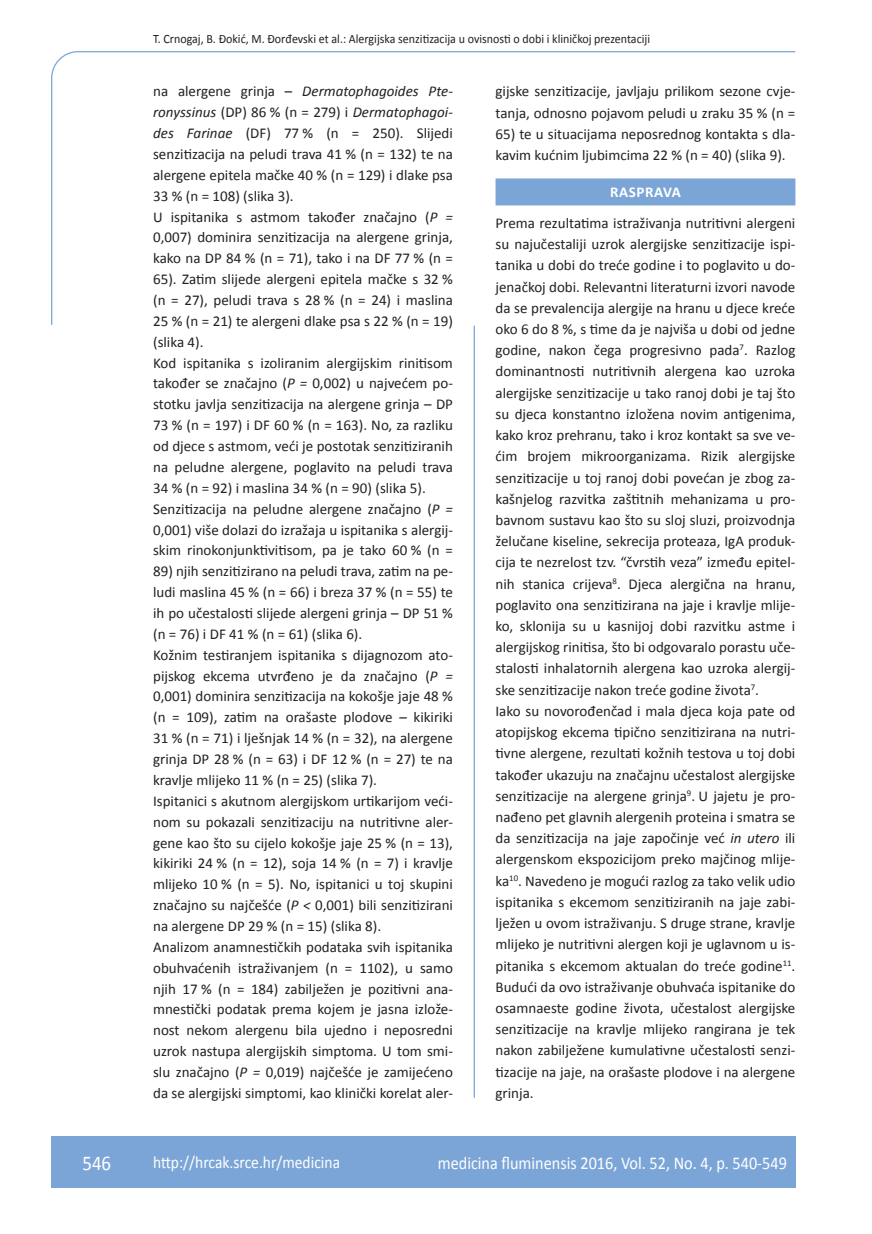
<style>
.page{position:relative;width:872px;height:1234px;background:#fff}
.page>*{position:absolute;margin:0;border:0;box-sizing:border-box;transform-origin:0 0}
.t1{font:21px "Calibri";color:#fff;scale:.9 1}
.t2{font:18px "Calibri";color:#fff;scale:.9 1}
.t3{font:17.25px "Calibri";color:#fff;scale:.9 1}
.t4{font:15px/20.9px "Calibri";color:#231f20}
.t5{font:700 15px "Calibri";letter-spacing:.04em;color:#fff}
.t6{font:12.75px "Calibri";color:#231f20;scale:.94 1}
.s1{font-style:italic}
</style>
<div class="page">
<svg style="left:51px;top:51px;width:745px;height:274px"></svg>
<hr style="left:473px;top:325px;width:2px;height:772px;background:#7ca5d7">
<div style="left:51px;top:1135px;width:744px;height:51px;background:#7ca5d7"></div>
<div style="left:495px;top:178px;width:300px;height:27px;background:#7ca5d7"></div>
<p class="t6" style="left:153px;top:30px;width:530px">T. Crnogaj, B. Đokić, M. Đorđevski et al.: Alergijska senzitizacija u ovisnosti o dobi i kliničkoj prezentaciji</p>
<p class="t4" style="left:153px;top:80px;width:301px">na alergene grinja – <span class="s1">Dermatophagoides Pte&shy;ronyssinus</span> (DP) 86 % (n = 279) i <span class="s1">Dermatophagoi&shy;des Farinae</span> (DF) 77 % (n = 250). Slijedi senzitizacija na peludi trava 41 % (n = 132) te na alergene epitela mačke 40 % (n = 129) i dlake psa 33 % (n = 108) (slika 3).<br>U ispitanika s astmom također značajno (<span class="s1">P = </span>0,007) dominira senzitizacija na alergene grinja, kako na DP 84 % (n = 71), tako i na DF 77 % (n = 65). Zatim slijede alergeni epitela mačke s 32 % (n = 27), peludi trava s 28 % (n = 24) i maslina 25 % (n = 21) te alergeni dlake psa s 22 % (n = 19) (slika 4).<br>Kod ispitanika s izoliranim alergijskim rinitisom također se značajno (<span class="s1">P =</span> 0,002) u najvećem po&shy;stotku javlja senzitizacija na alergene grinja – DP 73 % (n = 197) i DF 60 % (n = 163). No, za razliku od djece s astmom, veći je postotak senzitiziranih na peludne alergene, poglavito na peludi trava 34 % (n = 92) i maslina 34 % (n = 90) (slika 5).<br>Senzitizacija na peludne alergene značajno (<span class="s1">P = </span>0,001) više dolazi do izražaja u ispitanika s alergij&shy;skim rinokonjunktivitisom, pa je tako 60 % (n =</p>
<p class="t4" style="left:153px;top:560px;width:301px">89) njih senzitizirano na peludi trava, zatim na pe&shy;ludi maslina 45 % (n = 66) i breza 37 % (n = 55) te ih po učestalosti slijede alergeni grinja – DP 51 % (n = 76) i DF 41 % (n = 61) (slika 6).<br>Kožnim testiranjem ispitanika s dijagnozom ato&shy;pijskog ekcema utvrđeno je da značajno (<span class="s1">P = </span>0,001) dominira senzitizacija na kokošje jaje 48 % (n = 109), zatim na orašaste plodove – kikiriki 31 % (n = 71) i lješnjak 14 % (n = 32), na alergene grinja DP 28 % (n = 63) i DF 12 % (n = 27) te na kravlje mlijeko 11 % (n = 25) (slika 7).<br>Ispitanici s akutnom alergijskom urtikarijom veći&shy;nom su pokazali senzitizaciju na nutritivne aler&shy;gene kao što su cijelo kokošje jaje 25 % (n = 13), kikiriki 24 % (n = 12), soja 14 % (n = 7) i kravlje mlijeko 10 % (n = 5). No, ispitanici u toj skupini značajno su najčešće (<span class="s1">P &lt;</span> 0,001) bili senzitizirani na alergene DP 29 % (n = 15) (slika 8).<br>Analizom anamnestičkih podataka svih ispitanika obuhvaćenih istraživanjem (n = 1102), u samo njih 17 % (n = 184) zabilježen je pozitivni ana&shy;mnestički podatak prema kojem je jasna izlože&shy;nost nekom alergenu bila ujedno i neposredni uzrok nastupa alergijskih simptoma. U tom smi&shy;slu značajno (<span class="s1">P =</span> 0,019) najčešće je zamijećeno da se alergijski simptomi, kao klinički korelat aler-</p>
<p class="t4" style="left:495px;top:80px;width:301px">gijske senzitizacije, javljaju prilikom sezone cvje&shy;tanja, odnosno pojavom peludi u zraku 35 % (n =</p>
<p class="t4" style="left:495px;top:122px;width:301px">65) te u situacijama neposrednog kontakta s dla&shy;kavim kućnim ljubimcima 22 % (n = 40) (slika 9).</p>
<p class="t5" style="left:610px;top:183px;width:72px">RASPRAVA</p>
<p class="t4" style="left:495px;top:212px;width:301px">Prema rezultatima istraživanja nutritivni alergeni su najučestaliji uzrok alergijske senzitizacije ispi&shy;tanika u dobi do treće godine i to poglavito u do&shy;jenačkoj dobi. Relevantni literaturni izvori navode da se prevalencija alergije na hranu u djece kreće oko 6 do 8 %, s time da je najviša u dobi od jedne godine, nakon čega progresivno pada<sup>7</sup>. Razlog dominantnosti nutritivnih alergena kao uzroka alergijske senzitizacije u tako ranoj dobi je taj što su djeca konstantno izložena novim antigenima, kako kroz prehranu, tako i kroz kontakt sa sve ve&shy;ćim brojem mikroorganizama. Rizik alergijske senzitizacije u toj ranoj dobi povećan je zbog za&shy;kašnjelog razvitka zaštitnih mehanizama u pro&shy;bavnom sustavu kao što su sloj sluzi, proizvodnja želučane kiseline, sekrecija proteaza, IgA produk&shy;cija te nezrelost tzv. “čvrstih veza” između epitel&shy;nih stanica crijeva<sup>8</sup>. Djeca alergična na hranu, poglavito ona senzitizirana na jaje i kravlje mlije&shy;ko, sklonija su u kasnijoj dobi razvitku astme i alergijskog rinitisa, što bi odgovaralo porastu uče&shy;stalosti inhalatornih alergena kao uzroka alergij&shy;ske senzitizacije nakon treće godine života<sup>7</sup>.<br>Iako su novorođenčad i mala djeca koja pate od atopijskog ekcema tipično senzitizirana na nutri&shy;tivne alergene, rezultati kožnih testova u toj dobi također ukazuju na značajnu učestalost alergijske senzitizacije na alergene grinja<sup>9</sup>. U jajetu je pro&shy;nađeno pet glavnih alergenih proteina i smatra se da senzitizacija na jaje započinje već <span class="s1">in utero</span> ili alergenskom ekspozicijom preko majčinog mlije&shy;ka<sup>10</sup>. Navedeno je mogući razlog za tako velik udio ispitanika s ekcemom senzitiziranih na jaje zabi&shy;lježen u ovom istraživanju. S druge strane, kravlje mlijeko je nutritivni alergen koji je uglavnom u is&shy;pitanika s ekcemom aktualan do treće godine<sup>11</sup>.<br>Budući da ovo istraživanje obuhvaća ispitanike do osamnaeste godine života, učestalost alergijske senzitizacije na kravlje mlijeko rangirana je tek nakon zabilježene kumulativne učestalosti senzi&shy;tizacije na jaje, na orašaste plodove i na alergene grinja.</p>
<h1 class="t1" style="left:82px;top:1149px;width:33px">546</h1>
<p class="t3" style="left:153px;top:1150px;width:209px">http://hrcak.srce.hr/medicina</p>
<p class="t2" style="left:438px;top:1151px;width:389px">medicina fluminensis 2016, Vol. 52, No. 4, p. 540-549</p>
</div>
